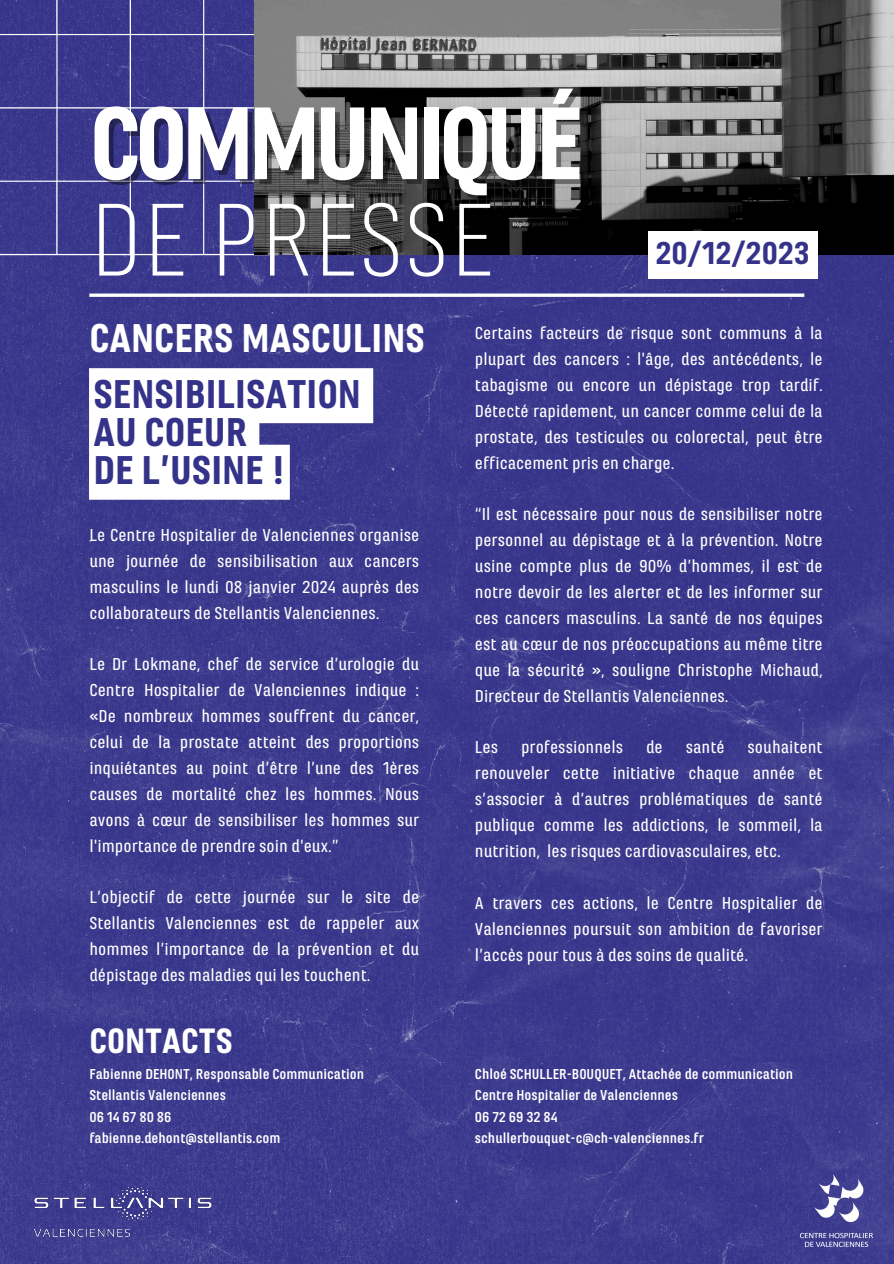
<style>
.page{position:relative;width:894px;height:1264px;background:#fff}
.page>*{position:absolute;margin:0;border:0;box-sizing:border-box;transform-origin:0 0}
.t1{font:900 107.7px "Marianina Wd FY";letter-spacing:-.055em;color:#fff}
.t2{font:300 107.7px "Marianina Wd FY";color:#fff}
.t3{font:900 42px/38.2px "Marianina Wd FY";color:#343289}
.t4{font:900 42px "Marianina Wd FY";color:#fff}
.t5{font:900 36.75px "Marianina Wd FY";color:#fff}
.t6{font:900 33px "Marianina Wd FY";color:#343289}
.t7{font:500 18px/25.8px "Marianina Wd FY";color:#fff;text-align:justify}
.t8{font:700 15px/21.3px "Marianina Wd FY";color:#fff}
</style>
<div class="page">
<img style="left:0;top:255px;width:893px;height:1008px">
<svg style="left:0;top:0;width:254px;height:254px;background:#3f3d8f"></svg>
<img style="left:254px;top:0;width:639px;height:255px">
<svg style="left:89px;top:293px;width:715px;height:4px"></svg>
<img style="left:800px;top:1174px;width:72px;height:72px">
<img style="left:18px;top:1174px;width:212px;height:72px">
<div style="left:647px;top:231px;width:170px;height:47px;background:#fff"></div>
<svg style="left:89px;top:368px;width:284px;height:131px"></svg>
<h2 class="t1" style="left:89px;top:82px;width:495px">COMMUNIQUÉ</h2>
<p class="t2" style="left:89px;top:178px;width:406px">DE PRESSE</p>
<h5 class="t6" style="left:655px;top:235px;width:156px">20/12/2023</h5>
<h3 class="t4" style="left:89px;top:314px;width:337px">CANCERS MASCULINS</h3>
<p class="t3" style="left:93px;top:376px;width:269px">SENSIBILISATION<br>AU COEUR<br>DE L’USINE !</p>
<h3 class="t7" style="left:89px;top:522px;width:331px">Le Centre Hospitalier de Valenciennes organise une journée de sensibilisation aux cancers masculins le lundi 08 janvier 2024 auprès des collaborateurs de Stellantis Valenciennes.</h3>
<h6 class="t7" style="left:89px;top:652px;width:331px">Le Dr Lokmane, chef de service d’urologie du Centre Hospitalier de Valenciennes indique : «De nombreux hommes souffrent du cancer, celui de la prostate atteint des proportions inquiétantes au point d’être l’une des 1ères causes de mortalité chez les hommes. Nous avons à cœur de sensibiliser les hommes sur l'importance de prendre soin d'eux.”</h6>
<h6 class="t7" style="left:89px;top:885px;width:331px">L’objectif de cette journée sur le site de Stellantis Valenciennes est de rappeler aux hommes l’importance de la prévention et du dépistage des maladies qui les touchent.</h6>
<p class="t5" style="left:89px;top:1020px;width:145px">CONTACTS</p>
<p class="t8" style="left:89px;top:1063px;width:276px">Fabienne DEHONT, Responsable Communication</p>
<p class="t8" style="left:89px;top:1085px;width:138px">Stellantis Valenciennes</p>
<p class="t8" style="left:89px;top:1106px;width:84px">06 14 67 80 86</p>
<p class="t8" style="left:89px;top:1127px;width:193px">fabienne.dehont@stellantis.com</p>
<h6 class="t7" style="left:475px;top:321px;width:349px">Certains facteurs de risque sont communs à la plupart des cancers : l'âge, des antécédents, le tabagisme ou encore un dépistage trop tardif.<br>Détecté rapidement, un cancer comme celui de la prostate, des testicules ou colorectal, peut être efficacement pris en charge.</h6>
<h4 class="t7" style="left:475px;top:502px;width:349px">“Il est nécessaire pour nous de sensibiliser notre personnel au dépistage et à la prévention. Notre usine compte plus de 90% d’hommes, il est de notre devoir de les alerter et de les informer sur ces cancers masculins. La santé de nos équipes est au cœur de nos préoccupations au même titre que la sécurité », souligne Christophe Michaud, Directeur de Stellantis Valenciennes.</h4>
<h6 class="t7" style="left:475px;top:735px;width:25px">Les</h6>
<h6 class="t7" style="left:521px;top:735px;width:104px">professionnels</h6>
<h6 class="t7" style="left:646px;top:735px;width:18px">de</h6>
<h6 class="t7" style="left:685px;top:735px;width:40px">santé</h6>
<h6 class="t7" style="left:475px;top:735px;width:349px;text-indent:272px">souhaitent renouveler cette initiative chaque année et s’associer à d’autres problématiques de santé publique comme les addictions, le sommeil, la nutrition, les risques cardiovasculaires, etc.</h6>
<h6 class="t7" style="left:475px;top:890px;width:349px">A travers ces actions, le Centre Hospitalier de Valenciennes poursuit son ambition de favoriser l’accès pour tous à des soins de qualité.</h6>
<h6 class="t8" style="left:475px;top:1063px;width:320px">Chloé SCHULLER-BOUQUET, Attachée de communication<br>Centre Hospitalier de Valenciennes</h6>
<h6 class="t8" style="left:475px;top:1106px;width:84px">06 72 69 32 84</h6>
<p class="t8" style="left:475px;top:1127px;width:230px">schullerbouquet-c@ch-valenciennes.fr</p>
</div>
